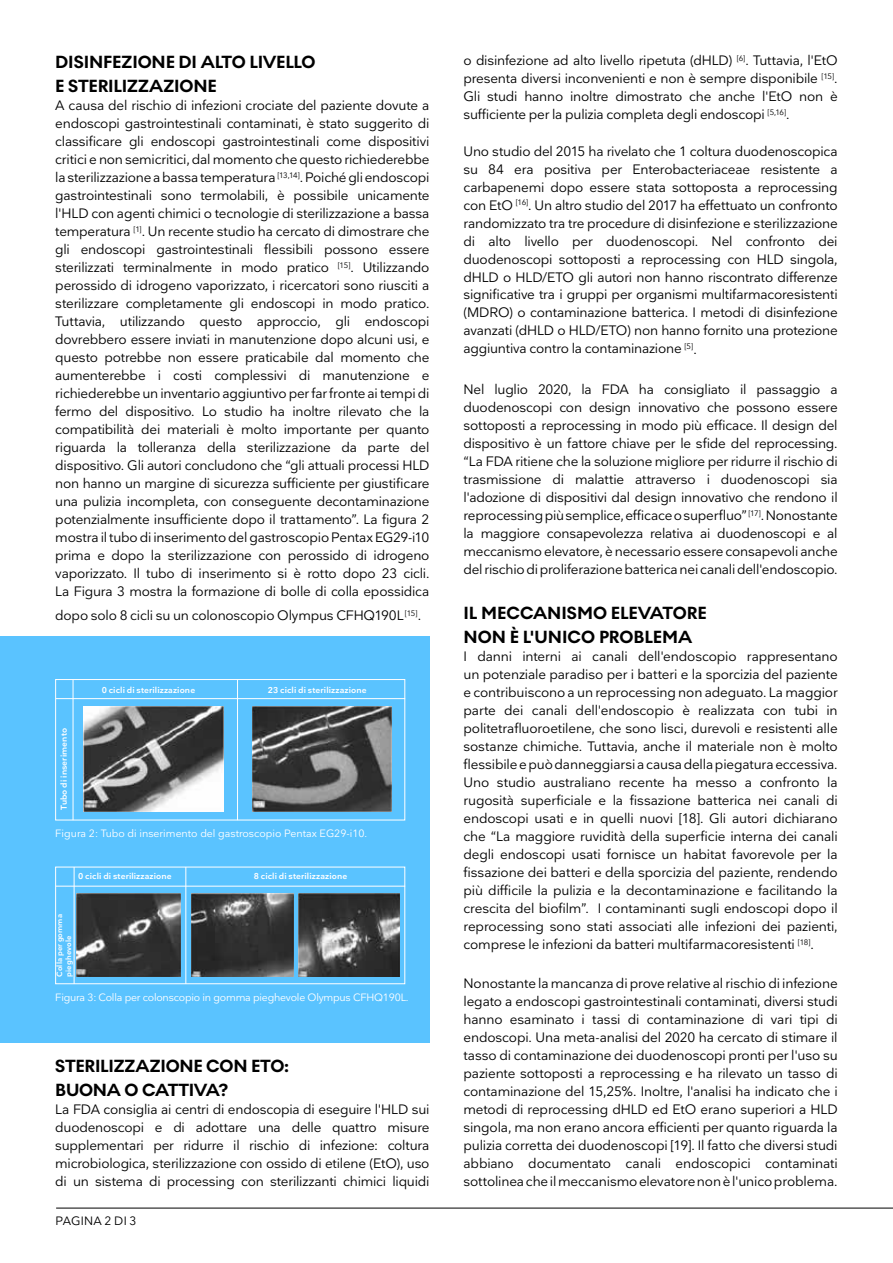
<style>
.page{position:relative;width:893px;height:1263px;background:#fff}
.page>*{position:absolute;margin:0;border:0;box-sizing:border-box;transform-origin:0 0}
.t1{font:700 18px/24px "Noir No 1";letter-spacing:-.005em;color:#000}
.t2{font:13.5px/18px "Nationale";letter-spacing:-.015em;color:#000;text-align:justify}
.t3{font:12px "Nationale";letter-spacing:.02em;color:#000}
.t4{font:10.5px "Nationale";letter-spacing:-.02em;color:#fff}
.t5{font:10.5px "Nationale";color:#fff}
.t6{font:600 8.4px "Nationale";letter-spacing:.01em;color:#fff}
.t7{font:600 7.5px/9px "Nationale";letter-spacing:.01em;color:#fff}
</style>
<div class="page">
<div style="left:0;top:637px;width:429px;height:406px;background:#5ac3ff"></div>
<img style="left:84px;top:706px;width:139px;height:105px">
<img style="left:252px;top:706px;width:139px;height:105px">
<img style="left:77px;top:893px;width:104px;height:83px">
<img style="left:191px;top:893px;width:103px;height:83px">
<img style="left:299px;top:893px;width:101px;height:83px">
<div style="left:55px;top:679px;width:350px;height:141px;border:1px solid #fff"></div>
<div style="left:55px;top:867px;width:350px;height:117px;border:1px solid #fff"></div>
<hr style="left:73px;top:679px;width:1px;height:141px;background:#fff">
<hr style="left:74px;top:867px;width:1px;height:117px;background:#fff">
<hr style="left:185px;top:867px;width:1px;height:117px;background:#fff">
<hr style="left:237px;top:679px;width:1px;height:141px;background:#fff">
<hr style="left:56px;top:698px;width:349px;height:1px;background:#fff">
<hr style="left:56px;top:886px;width:349px;height:1px;background:#fff">
<hr style="left:56px;top:1208px;width:837px;height:1px;background:#000">
<h1 class="t1" style="left:55px;top:50px;width:262px">DISINFEZIONE DI ALTO LIVELLO<br>E STERILIZZAZIONE</h1>
<p class="t2" style="left:55px;top:96px;width:376px">A causa del rischio di infezioni crociate del paziente dovute a endoscopi gastrointestinali contaminati, è stato suggerito di classificare gli endoscopi gastrointestinali come dispositivi critici e non semicritici, dal momento che questo richiederebbe la sterilizzazione a bassa temperatura <sup>[13,14]</sup>. Poiché gli endoscopi gastrointestinali sono termolabili, è possibile unicamente l'HLD con agenti chimici o tecnologie di sterilizzazione a bassa temperatura <sup>[1]</sup>. Un recente studio ha cercato di dimostrare che gli endoscopi gastrointestinali flessibili possono essere sterilizzati terminalmente in modo pratico <sup>[15]</sup>. Utilizzando perossido di idrogeno vaporizzato, i ricercatori sono riusciti a sterilizzare completamente gli endoscopi in modo pratico.<br>Tuttavia, utilizzando questo approccio, gli endoscopi dovrebbero essere inviati in manutenzione dopo alcuni usi, e questo potrebbe non essere praticabile dal momento che aumenterebbe i costi complessivi di manutenzione e richiederebbe un inventario aggiuntivo per far fronte ai tempi di fermo del dispositivo. Lo studio ha inoltre rilevato che la compatibilità dei materiali è molto importante per quanto riguarda la tolleranza della sterilizzazione da parte del dispositivo. Gli autori concludono che “gli attuali processi HLD non hanno un margine di sicurezza sufficiente per giustificare una pulizia incompleta, con conseguente decontaminazione potenzialmente insufficiente dopo il trattamento”. La figura 2 mostra il tubo di inserimento del gastroscopio Pentax EG29-i10 prima e dopo la sterilizzazione con perossido di idrogeno vaporizzato. Il tubo di inserimento si è rotto dopo 23 cicli.<br>La Figura 3 mostra la formazione di bolle di colla epossidica</p>
<p class="t2" style="left:55px;top:606px;width:367px">dopo solo 8 cicli su un colonoscopio Olympus CFHQ190L <sup>[15]</sup>.</p>
<p class="t6" style="left:58px;top:810px;width:83px;rotate:-90deg">Tubo di inserimento</p>
<p class="t6" style="left:102px;top:684px;width:95px">0 cicli di sterilizzazione</p>
<p class="t6" style="left:268px;top:684px;width:100px">23 cicli di sterilizzazione</p>
<p class="t5" style="left:55px;top:826px;width:314px">Figura 2: Tubo di inserimento del gastroscopio Pentax EG29-i10.</p>
<p class="t6" style="left:78px;top:871px;width:95px">0 cicli di sterilizzazione</p>
<p class="t6" style="left:254px;top:871px;width:95px">8 cicli di sterilizzazione</p>
<p class="t7" style="left:55px;top:977px;width:64px;rotate:-90deg">Colla per gomma pieghevole</p>
<p class="t4" style="left:55px;top:990px;width:355px">Figura 3: Colla per colonscopio in gomma pieghevole Olympus CFHQ190L.</p>
<h1 class="t1" style="left:55px;top:1053px;width:235px">STERILIZZAZIONE CON ETO:<br>BUONA O CATTIVA?</h1>
<p class="t2" style="left:55px;top:1100px;width:376px">La FDA consiglia ai centri di endoscopia di eseguire l'HLD sui duodenoscopi e di adottare una delle quattro misure supplementari per ridurre il rischio di infezione: coltura microbiologica, sterilizzazione con ossido di etilene (EtO), uso di un sistema di processing con sterilizzanti chimici liquidi</p>
<p class="t3" style="left:55px;top:1213px;width:82px">PAGINA 2 DI 3</p>
<p class="t2" style="left:463px;top:51px;width:376px">o disinfezione ad alto livello ripetuta (dHLD) <sup>[6]</sup>. Tuttavia, l'EtO presenta diversi inconvenienti e non è sempre disponibile <sup>[15]</sup>.<br>Gli studi hanno inoltre dimostrato che anche l'EtO non è sufficiente per la pulizia completa degli endoscopi <sup>[5,16]</sup>.</p>
<p class="t2" style="left:463px;top:141px;width:376px">Uno studio del 2015 ha rivelato che 1 coltura duodenoscopica su 84 era positiva per Enterobacteriaceae resistente a carbapenemi dopo essere stata sottoposta a reprocessing con EtO <sup>[16]</sup>. Un altro studio del 2017 ha effettuato un confronto randomizzato tra tre procedure di disinfezione e sterilizzazione di alto livello per duodenoscopi. Nel confronto dei duodenoscopi sottoposti a reprocessing con HLD singola, dHLD o HLD/ETO gli autori non hanno riscontrato differenze significative tra i gruppi per organismi multifarmacoresistenti (MDRO) o contaminazione batterica. I metodi di disinfezione avanzati (dHLD o HLD/ETO) non hanno fornito una protezione aggiuntiva contro la contaminazione <sup>[5]</sup>.</p>
<p class="t2" style="left:463px;top:380px;width:376px">Nel luglio 2020, la FDA ha consigliato il passaggio a duodenoscopi con design innovativo che possono essere sottoposti a reprocessing in modo più efficace. Il design del dispositivo è un fattore chiave per le sfide del reprocessing. “La FDA ritiene che la soluzione migliore per ridurre il rischio di trasmissione di malattie attraverso i duodenoscopi sia l'adozione di dispositivi dal design innovativo che rendono il reprocessing più semplice, efficace o superfluo” <sup>[17]</sup>. Nonostante la maggiore consapevolezza relativa ai duodenoscopi e al meccanismo elevatore, è necessario essere consapevoli anche del rischio di proliferazione batterica nei canali dell'endoscopio.</p>
<h1 class="t1" style="left:463px;top:601px;width:245px">IL MECCANISMO ELEVATORE<br>NON È L'UNICO PROBLEMA</h1>
<p class="t2" style="left:463px;top:647px;width:376px">I danni interni ai canali dell'endoscopio rappresentano un potenziale paradiso per i batteri e la sporcizia del paziente e contribuiscono a un reprocessing non adeguato. La maggior parte dei canali dell'endoscopio è realizzata con tubi in politetrafluoroetilene, che sono lisci, durevoli e resistenti alle sostanze chimiche. Tuttavia, anche il materiale non è molto flessibile e può danneggiarsi a causa della piegatura eccessiva.<br>Uno studio australiano recente ha messo a confronto la rugosità superficiale e la fissazione batterica nei canali di endoscopi usati e in quelli nuovi [18]. Gli autori dichiarano che “La maggiore ruvidità della superficie interna dei canali degli endoscopi usati fornisce un habitat favorevole per la fissazione dei batteri e della sporcizia del paziente, rendendo più difficile la pulizia e la decontaminazione e facilitando la crescita del biofilm”. I contaminanti sugli endoscopi dopo il reprocessing sono stati associati alle infezioni dei pazienti, comprese le infezioni da batteri multifarmacoresistenti <sup>[18]</sup>.</p>
<p class="t2" style="left:463px;top:974px;width:376px">Nonostante la mancanza di prove relative al rischio di infezione legato a endoscopi gastrointestinali contaminati, diversi studi hanno esaminato i tassi di contaminazione di vari tipi di endoscopi. Una meta-analisi del 2020 ha cercato di stimare il tasso di contaminazione dei duodenoscopi pronti per l'uso su paziente sottoposti a reprocessing e ha rilevato un tasso di contaminazione del 15,25%. Inoltre, l'analisi ha indicato che i metodi di reprocessing dHLD ed EtO erano superiori a HLD singola, ma non erano ancora efficienti per quanto riguarda la pulizia corretta dei duodenoscopi [19]. Il fatto che diversi studi abbiano documentato canali endoscopici contaminati sottolinea che il meccanismo elevatore non è l'unico problema.</p>
</div>
